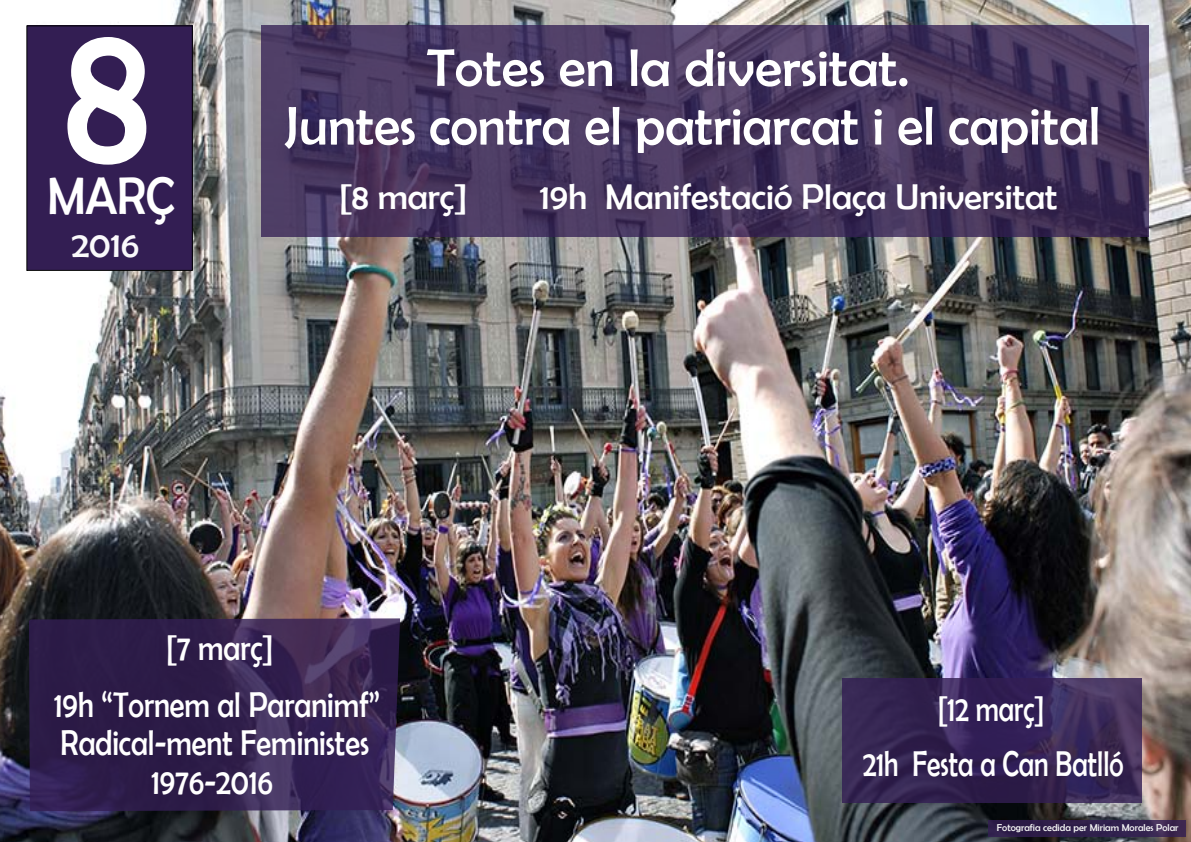
<style>
.page{position:relative;width:1191px;height:842px;background:#fff}
.page>*{position:absolute;margin:0;border:0;box-sizing:border-box;transform-origin:0 0}
.t1{font:206px "Berlin Sans FB";color:#fff;scale:.89 1}
.t2{font:55px "Berlin Sans FB";color:#fff}
.t3{font:53.4px "Berlin Sans FB";color:#fff}
.t4{font:53px "Berlin Sans FB";color:#fff;scale:.92 1}
.t5{font:36px/56.9px "Berlin Sans FB";color:#fff;text-align:center;scale:.84 1}
.t6{font:36px "Berlin Sans FB";color:#fff}
.t7{font:36px/55.4px "Berlin Sans FB";color:#fff;text-align:center;scale:.77 1}
.t8{font:36px "Berlin Sans FB";color:#faf9fb}
.t9{font:10px "Berlin Sans FB";color:#f7f8f7}
</style>
<div class="page">
<img style="left:0;top:0;width:1191px;height:842px">
<svg style="left:261px;top:25px;width:888px;height:212px;background:#46355d"></svg>
<div style="left:27px;top:25px;width:165px;height:245px;background:#331e53"></div>
<div style="left:26px;top:25px;width:167px;height:246px;border:1px solid #000"></div>
<svg style="left:29px;top:618px;width:371px;height:193px;background:#34224f"></svg>
<svg style="left:842px;top:678px;width:299px;height:125px;background:#362554"></svg>
<svg style="left:988px;top:821px;width:197px;height:16px;background:#31204b"></svg>
<h1 class="t1" style="left:66px;top:-23px;width:96px">8</h1>
<h3 class="t4" style="left:47px;top:167px;width:140px">MARÇ</h3>
<p class="t8" style="left:72px;top:225px;width:69px">2016</p>
<h3 class="t3" style="left:426px;top:38px;width:484px">Totes en la diversitat.</h3>
<h2 class="t2" style="left:284px;top:95px;width:817px">Juntes contra el patriarcat i el capital</h2>
<p class="t6" style="left:339px;top:177px;width:130px">[8 març]</p>
<p class="t6" style="left:539px;top:177px;width:519px">19h Manifestació Plaça Universitat</p>
<p class="t5" style="left:54px;top:619px;width:389px">[7 març]<br>19h “Tornem al Paranimf”</p>
<p class="t5" style="left:61px;top:714px;width:369px">Radical-ment Feministes</p>
<p class="t5" style="left:151px;top:753px;width:146px">1976-2016</p>
<p class="t7" style="left:863px;top:680px;width:340px">[12 març]<br>21h Festa a Can Batlló</p>
<p class="t9" style="left:997px;top:822px;width:183px">Fotografia cedida per Miriam Morales Polar</p>
</div>
